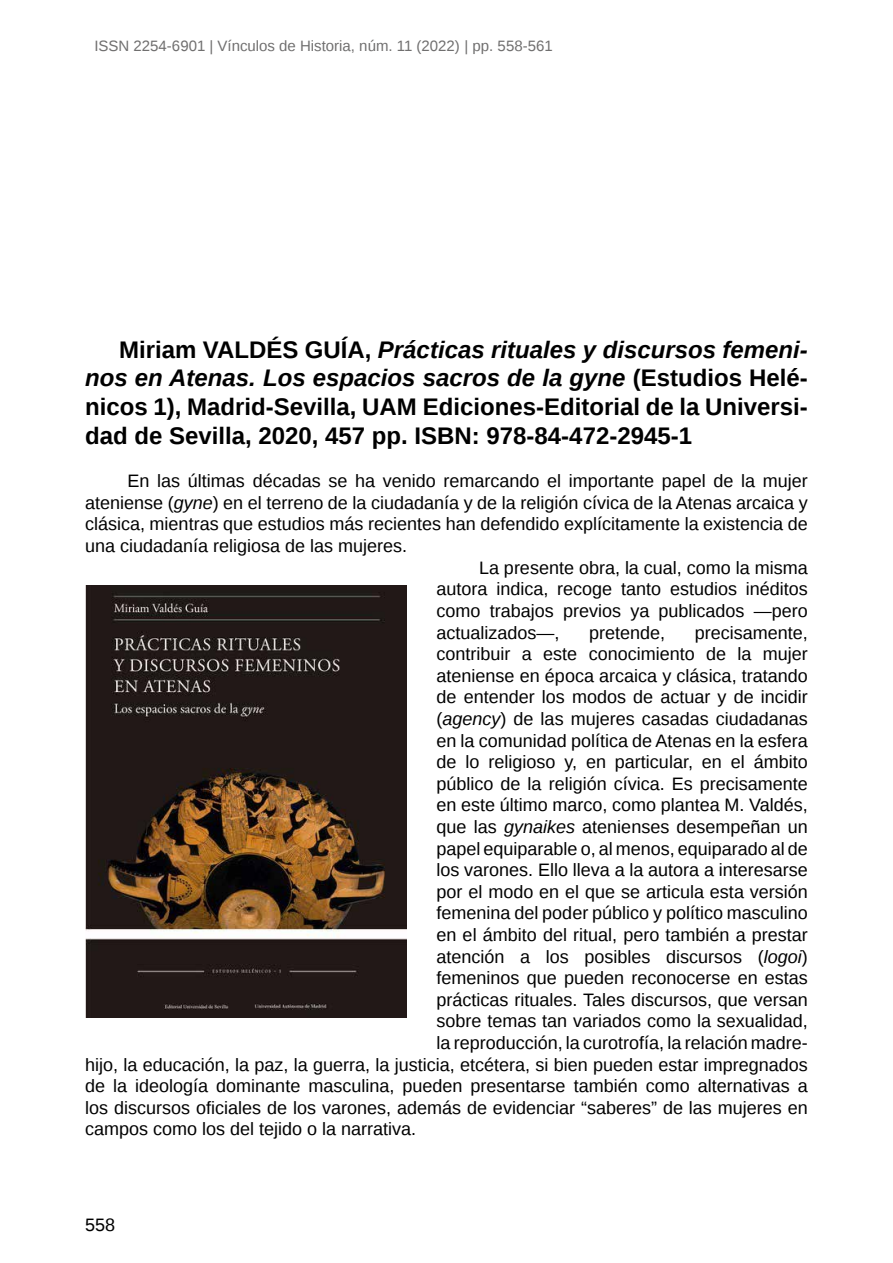
<style>
.page{position:relative;width:893px;height:1263px;background:#fff}
.page>*{position:absolute;margin:0;border:0;box-sizing:border-box;transform-origin:0 0}
.t1{font:700 24px/28.8px "Liberation Sans";color:#000;text-align:justify}
.t2{font:18px "Liberation Sans";color:#000}
.t3{font:15px "Liberation Sans";color:#706f6f}
.s1{font-style:italic}
</style>
<div class="page">
<img style="left:85px;top:586px;width:322px;height:431px">
<p class="t3" style="left:94px;top:38px;width:460px">ISSN 2254-6901 | Vínculos de Historia, núm. 11 (2022) | pp. 558-561</p>
<p class="t1" style="left:85px;top:334px;width:724px;text-indent:34px">Miriam VALDÉS GUÍA, <span class="s1">Prácticas rituales y discursos femeni&shy;nos en Atenas. Los espacios sacros de la gyne</span> (Estudios Helé&shy;nicos 1), Madrid-Sevilla, UAM Ediciones-Editorial de la Universi&shy;dad de Sevilla, 2020, 457 pp. ISBN: 978-84-472-2945-1</p>
<p class="t2" style="left:128px;top:471px;width:682px">En las últimas décadas se ha venido remarcando el importante papel de la mujer</p>
<p class="t2" style="left:85px;top:492px;width:724px">ateniense (<span class="s1">gyne</span>) en el terreno de la ciudadanía y de la religión cívica de la Atenas arcaica y</p>
<p class="t2" style="left:85px;top:514px;width:724px">clásica, mientras que estudios más recientes han defendido explícitamente la existencia de</p>
<p class="t2" style="left:85px;top:536px;width:324px">una ciudadanía religiosa de las mujeres.</p>
<p class="t2" style="left:479px;top:557px;width:330px">La presente obra, la cual, como la misma</p>
<p class="t2" style="left:436px;top:579px;width:373px">autora indica, recoge tanto estudios inéditos</p>
<p class="t2" style="left:436px;top:600px;width:373px">como trabajos previos ya publicados —pero</p>
<p class="t2" style="left:436px;top:622px;width:125px">actualizados—,</p>
<p class="t2" style="left:589px;top:622px;width:78px">pretende,</p>
<p class="t2" style="left:695px;top:622px;width:115px">precisamente,</p>
<p class="t2" style="left:436px;top:644px;width:373px">contribuir a este conocimiento de la mujer</p>
<p class="t2" style="left:436px;top:665px;width:373px">ateniense en época arcaica y clásica, tratando</p>
<p class="t2" style="left:436px;top:687px;width:373px">de entender los modos de actuar y de incidir</p>
<p class="t2" style="left:436px;top:708px;width:373px">(<span class="s1">agency</span>) de las mujeres casadas ciudadanas</p>
<p class="t2" style="left:436px;top:730px;width:373px">en la comunidad política de Atenas en la esfera</p>
<p class="t2" style="left:436px;top:752px;width:373px">de lo religioso y, en particular, en el ámbito</p>
<p class="t2" style="left:436px;top:773px;width:373px">público de la religión cívica. Es precisamente</p>
<p class="t2" style="left:436px;top:795px;width:373px">en este último marco, como plantea M. Valdés,</p>
<p class="t2" style="left:436px;top:816px;width:373px">que las <span class="s1">gynaikes</span> atenienses desempeñan un</p>
<p class="t2" style="left:436px;top:838px;width:373px">papel equiparable o, al menos, equiparado al de</p>
<p class="t2" style="left:436px;top:860px;width:373px">los varones. Ello lleva a la autora a interesarse</p>
<p class="t2" style="left:436px;top:881px;width:373px">por el modo en el que se articula esta versión</p>
<p class="t2" style="left:436px;top:903px;width:373px">femenina del poder público y político masculino</p>
<p class="t2" style="left:436px;top:924px;width:373px">en el ámbito del ritual, pero también a prestar</p>
<p class="t2" style="left:436px;top:946px;width:373px">atención a los posibles discursos (<span class="s1">logoi</span>)</p>
<p class="t2" style="left:436px;top:968px;width:373px">femeninos que pueden reconocerse en estas</p>
<p class="t2" style="left:436px;top:989px;width:373px">prácticas rituales. Tales discursos, que versan</p>
<p class="t2" style="left:436px;top:1011px;width:373px">sobre temas tan variados como la sexualidad,</p>
<p class="t2" style="left:436px;top:1032px;width:373px">la reproducción, la curotrofía, la relación madre-</p>
<p class="t2" style="left:85px;top:1054px;width:724px">hijo, la educación, la paz, la guerra, la justicia, etcétera, si bien pueden estar impregnados</p>
<p class="t2" style="left:85px;top:1076px;width:724px">de la ideología dominante masculina, pueden presentarse también como alternativas a</p>
<p class="t2" style="left:85px;top:1097px;width:724px">los discursos oficiales de los varones, además de evidenciar “saberes” de las mujeres en</p>
<p class="t2" style="left:85px;top:1119px;width:333px">campos como los del tejido o la narrativa.</p>
<p class="t2" style="left:85px;top:1215px;width:32px">558</p>
</div>
